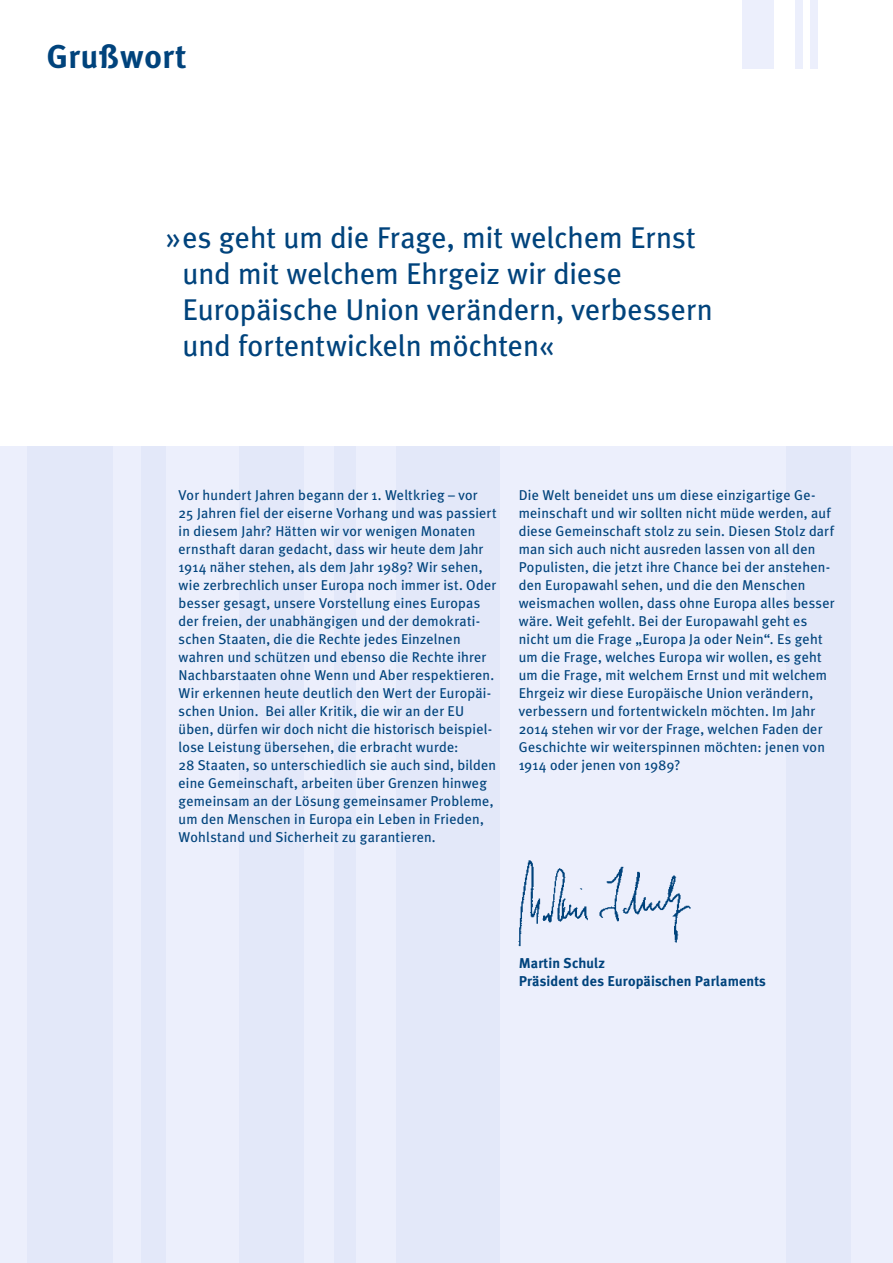
<style>
.page{position:relative;width:893px;height:1263px;background:#fff}
.page>*{position:absolute;margin:0;border:0;box-sizing:border-box;transform-origin:0 0}
.t1{font:700 33px "Meta Plus";letter-spacing:.02em;color:#00437c}
.t2{font:30px/36px "Meta Plus";color:#00437c}
.t3{font:14.25px/18px "Meta Plus";letter-spacing:.015em;color:#00437c}
.t4{font:700 14.25px/18px "Meta Plus";letter-spacing:.01em;color:#00437c}
</style>
<div class="page">
<div style="left:0;top:446px;width:893px;height:817px;background:#eceffc"></div>
<div style="left:141px;top:446px;width:25px;height:817px;background:#e3e8f9"></div>
<div style="left:240px;top:446px;width:64px;height:817px;background:#e3e8f9"></div>
<div style="left:396px;top:446px;width:104px;height:817px;background:#e3e8f9"></div>
<div style="left:27px;top:446px;width:85px;height:817px;background:#e3e8f9"></div>
<div style="left:335px;top:446px;width:21px;height:817px;background:#e3e8f9"></div>
<div style="left:786px;top:446px;width:64px;height:817px;background:#e3e8f9"></div>
<img style="left:518px;top:860px;width:173px;height:87px">
<div style="left:742px;top:0;width:32px;height:68px;background:#eceffc"></div>
<div style="left:810px;top:0;width:8px;height:68px;background:#eceffc"></div>
<div style="left:795px;top:0;width:8px;height:68px;background:#eceffc"></div>
<h1 class="t1" style="left:47px;top:38px;width:141px">Grußwort</h1>
<h2 class="t2" style="left:182px;top:219px;width:532px;text-indent:-17px">» es geht um die Frage, mit welchem Ernst und mit welchem Ehrgeiz wir diese Europäische Union verändern, verbessern und fortentwickeln möchten«</h2>
<p class="t3" style="left:179px;top:486px;width:320px">Vor hundert Jahren begann der 1. Weltkrieg – vor<br>25 Jahren fiel der eiserne Vorhang und was passiert in diesem Jahr? Hätten wir vor wenigen Monaten ernsthaft daran gedacht, dass wir heute dem Jahr 1914 näher stehen, als dem Jahr 1989? Wir sehen, wie zerbrechlich unser Europa noch immer ist. Oder besser gesagt, unsere Vorstellung eines Europas der freien, der unabhängigen und der demokrati&shy;schen Staaten, die die Rechte jedes Einzelnen wahren und schützen und ebenso die Rechte ihrer Nachbarstaaten ohne Wenn und Aber respektieren.<br>Wir erkennen heute deutlich den Wert der Europäi&shy;schen Union. Bei aller Kritik, die wir an der EU üben, dürfen wir doch nicht die historisch beispiel&shy;lose Leistung übersehen, die erbracht wurde:<br>28 Staaten, so unterschiedlich sie auch sind, bilden eine Gemeinschaft, arbeiten über Grenzen hinweg gemeinsam an der Lösung gemeinsamer Probleme, um den Menschen in Europa ein Leben in Frieden, Wohlstand und Sicherheit zu garantieren.</p>
<p class="t3" style="left:519px;top:486px;width:317px">Die Welt beneidet uns um diese einzigartige Ge&shy;meinschaft und wir sollten nicht müde werden, auf diese Gemeinschaft stolz zu sein. Diesen Stolz darf man sich auch nicht ausreden lassen von all den Populisten, die jetzt ihre Chance bei der anstehen&shy;den Europawahl sehen, und die den Menschen weismachen wollen, dass ohne Europa alles besser wäre. Weit gefehlt. Bei der Europawahl geht es nicht um die Frage „Europa Ja oder Nein“. Es geht um die Frage, welches Europa wir wollen, es geht um die Frage, mit welchem Ernst und mit welchem Ehrgeiz wir diese Europäische Union verändern, verbessern und fortentwickeln möchten. Im Jahr 2014 stehen wir vor der Frage, welchen Faden der Geschichte wir weiterspinnen möchten: jenen von 1914 oder jenen von 1989?</p>
<p class="t4" style="left:519px;top:954px;width:249px">Martin Schulz<br>Präsident des Europäischen Parlaments</p>
</div>
